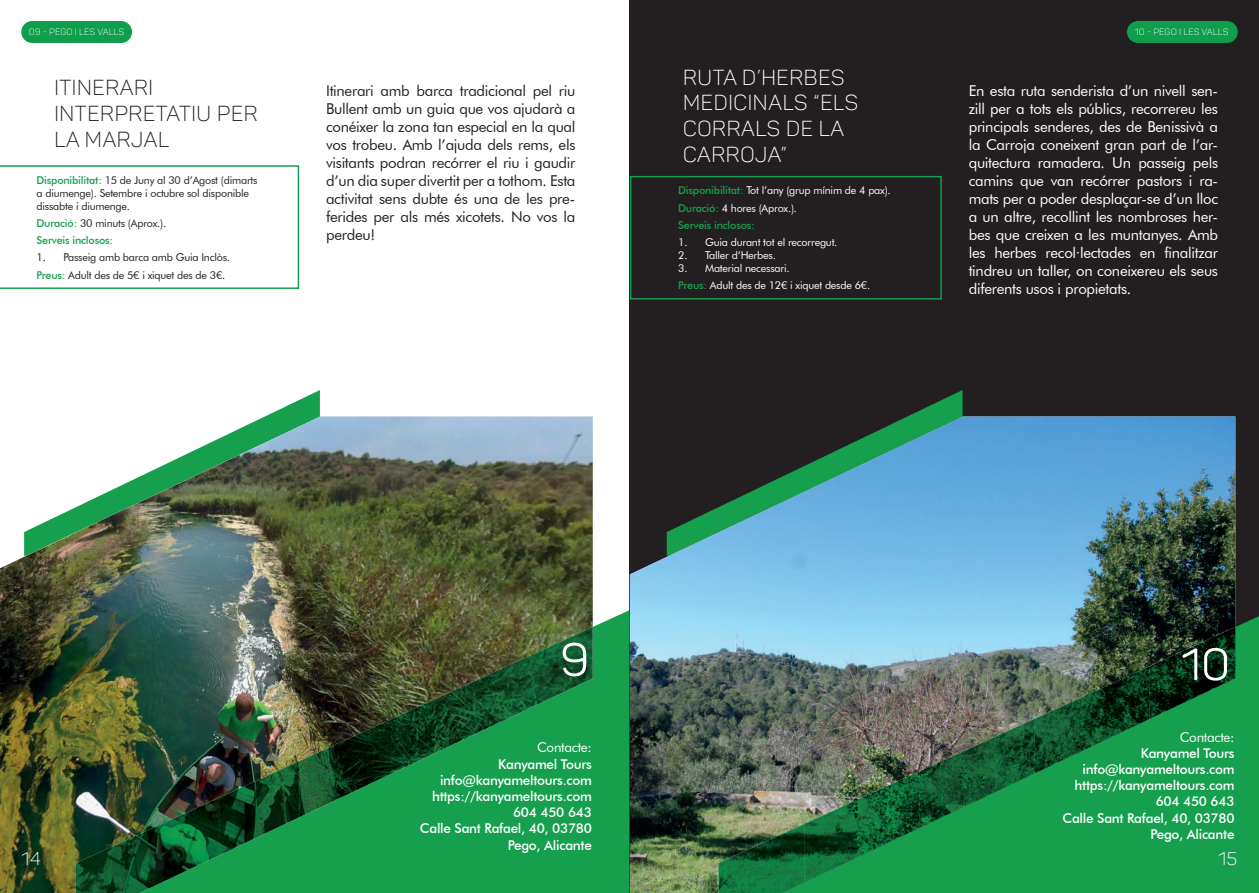
<style>
.page{position:relative;width:1259px;height:893px;background:#fff}
.page>*{position:absolute;margin:0;border:0;box-sizing:border-box;transform-origin:0 0}
.t1{font:300 21.45px/25.8px "Panton Demo";color:#fff}
.t2{font:300 21.45px/25.8px "Panton Demo";color:#231f20}
.t3{font:300 18px "Panton Demo";color:#fff}
.t4{font:15px/18px "Futura BT";letter-spacing:-.02em;color:#fff;text-align:justify}
.t5{font:15px/18px "Futura BT";letter-spacing:-.02em;color:#231f20;text-align:justify}
.t6{font:500 13.5px/16.2px "Futura BT";letter-spacing:-.02em;color:#fff;text-align:right}
.t7{font:13.5px "Futura BT";letter-spacing:-.02em;color:#fff}
.t8{font:10.8px/17.2px "Futura BT";letter-spacing:-.02em;color:#fff}
.t9{font:10.8px/12.9px "Futura BT";letter-spacing:-.02em;color:#231f20}
.t10{font:500 10.8px/17.2px "Futura BT";letter-spacing:-.02em;color:#16a04e}
.t11{font:300 9px "Panton Demo";letter-spacing:-.03em;color:#fff}
.s1{font-weight:500;color:#16a04e}
.s2{font-weight:400;color:#231f20}
</style>
<div class="page">
<div style="left:629px;top:0;width:630px;height:893px;background:#231f20"></div>
<svg style="left:0;top:165px;width:299px;height:124px"></svg>
<div style="left:630px;top:176px;width:312px;height:124px;border:2px solid #16a04e"></div>
<svg style="left:266px;top:390px;width:54px;height:26px"></svg>
<img style="left:0;top:416px;width:593px;height:477px">
<img style="left:139px;top:610px;width:490px;height:283px">
<img style="left:506px;top:627px;width:87px;height:84px">
<img style="left:449px;top:666px;width:58px;height:72px">
<img style="left:391px;top:692px;width:58px;height:74px">
<img style="left:334px;top:719px;width:58px;height:75px">
<img style="left:506px;top:710px;width:19px;height:9px">
<img style="left:276px;top:745px;width:58px;height:77px">
<img style="left:449px;top:738px;width:18px;height:8px">
<img style="left:219px;top:771px;width:58px;height:79px">
<img style="left:391px;top:766px;width:17px;height:8px">
<img style="left:161px;top:797px;width:59px;height:81px">
<img style="left:334px;top:793px;width:15px;height:8px">
<img style="left:104px;top:824px;width:58px;height:69px">
<img style="left:276px;top:821px;width:14px;height:7px">
<img style="left:76px;top:850px;width:28px;height:43px">
<svg style="left:219px;top:849px;width:13px;height:6px"></svg>
<svg style="left:161px;top:877px;width:12px;height:6px"></svg>
<svg style="left:909px;top:390px;width:53px;height:26px"></svg>
<img style="left:630px;top:416px;width:605px;height:477px">
<svg style="left:782px;top:616px;width:477px;height:277px;background:#419468"></svg>
<img style="left:1149px;top:627px;width:86px;height:83px">
<img style="left:1091px;top:666px;width:58px;height:72px">
<img style="left:1034px;top:692px;width:58px;height:74px">
<img style="left:976px;top:719px;width:58px;height:75px">
<img style="left:1149px;top:710px;width:19px;height:9px">
<img style="left:919px;top:745px;width:58px;height:77px">
<img style="left:1091px;top:738px;width:18px;height:8px">
<img style="left:861px;top:771px;width:58px;height:79px">
<img style="left:1034px;top:766px;width:16px;height:8px">
<img style="left:804px;top:797px;width:58px;height:80px">
<img style="left:976px;top:794px;width:16px;height:7px">
<img style="left:747px;top:824px;width:57px;height:69px">
<img style="left:919px;top:821px;width:14px;height:7px">
<img style="left:718px;top:850px;width:29px;height:43px">
<svg style="left:861px;top:849px;width:13px;height:6px"></svg>
<svg style="left:804px;top:877px;width:12px;height:5px"></svg>
<div style="left:21px;top:21px;width:111px;height:22px;background:#0f9e4c;border-radius:11px"></div>
<div style="left:1127px;top:21px;width:110px;height:22px;background:#0f9e4c;border-radius:11px"></div>
<svg style="left:563px;top:643px;width:23px;height:33px"></svg>
<svg style="left:1182px;top:648px;width:15px;height:32px"></svg>
<svg style="left:1204px;top:648px;width:23px;height:33px"></svg>
<p class="t11" style="left:29px;top:27px;width:27px">09 - PEGO</p>
<p class="t11" style="left:75px;top:27px;width:51px">ILES VALLS</p>
<p class="t11" style="left:1134px;top:27px;width:26px">10 - PEGO</p>
<p class="t11" style="left:1179px;top:27px;width:51px">ILES VALLS</p>
<h1 class="t2" style="left:54px;top:75px;width:202px">ITINERARI<br>INTERPRETATIU PER<br>LA MARJAL</h1>
<h1 class="t1" style="left:683px;top:64px;width:175px">RUTA D’HERBES<br>MEDICINALS “ELS<br>CORRALS DE LA<br>CARROJA”</h1>
<p class="t5" style="left:326px;top:82px;width:251px">Itinerari amb barca tradicional pel riu Bullent amb un guia que vos ajudarà a conéixer la zona tan especial en la qual vos trobeu. Amb l’ajuda dels rems, els visitants podran recórrer el riu i gaudir d’un dia super divertit per a tothom. Esta activitat sens dubte és una de les pre&shy;ferides per als més xicotets. No vos la perdeu!</p>
<p class="t4" style="left:968px;top:82px;width:251px">En esta ruta senderista d’un nivell sen&shy;zill per a tots els públics, recorrereu les principals senderes, des de Benissivà a la Carroja coneixent gran part de l’ar&shy;quitectura ramadera. Un passeig pels camins que van recórrer pastors i ra&shy;mats per a poder desplaçar-se d’un lloc a un altre, recollint les nombroses her&shy;bes que creixen a les muntanyes. Amb les herbes recol·lectades en finalitzar tindreu un taller, on coneixereu els seus diferents usos i propietats.</p>
<p class="t9" style="left:37px;top:173px;width:222px"><span class="s1">Disponibilitat:</span> 15 de Juny al 30 d’Agost (dimarts a diumenge). Setembre i octubre sol disponible dissabte i diumenge.</p>
<p class="t10" style="left:37px;top:214px;width:131px">Duració: <span class="s2">30 minuts (Aprox.).<br></span>Serveis inclosos:</p>
<p class="t9" style="left:37px;top:249px;width:195px;line-height:17.2px">1. Passeig amb barca amb Guia Inclòs.<br><span class="s1">Preus:</span> Adult des de 5€ i xiquet des de 3€.</p>
<p class="t8" style="left:678px;top:182px;width:214px"><span class="s1">Disponibilitat:</span> Tot l’any (grup mínim de 4 pax).<br><span class="s1">Duració:</span> 4 hores (Aprox.).<br><span class="s1">Serveis inclosos:</span></p>
<p class="t8" style="left:678px;top:234px;width:161px">1. Guia durant tot el recorregut.</p>
<p class="t8" style="left:678px;top:247px;width:99px">2. Taller d’Herbes.</p>
<p class="t8" style="left:678px;top:259px;width:194px">3. Material necessari.<br><span class="s1">Preus:</span> Adult des de 12€ i xiquet desde 6€.</p>
<p class="t7" style="left:1179px;top:729px;width:56px">Contacte:</p>
<p class="t6" style="left:1062px;top:745px;width:173px">Kanyamel Tours info@kanyameltours.com https://kanyameltours.com<br>604 450 643<br>Calle Sant Rafael, 40, 03780<br>Pego, Alicante</p>
<p class="t7" style="left:537px;top:739px;width:56px">Contacte:</p>
<p class="t6" style="left:420px;top:755px;width:173px">Kanyamel Tours info@kanyameltours.com https://kanyameltours.com<br>604 450 643<br>Calle Sant Rafael, 40, 03780<br>Pego, Alicante</p>
<p class="t3" style="left:21px;top:847px;width:21px">14</p>
<p class="t3" style="left:1218px;top:847px;width:21px">15</p>
</div>
